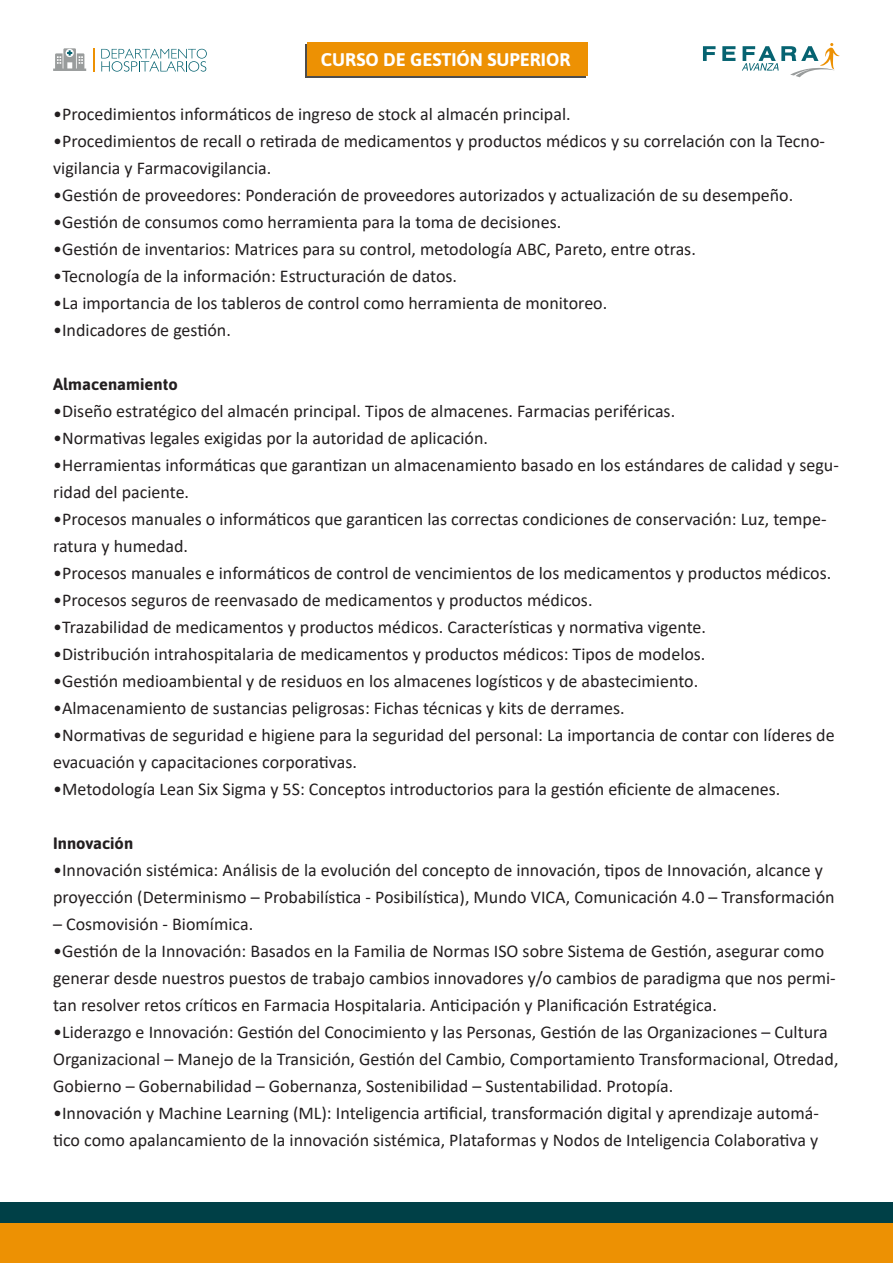
<style>
.page{position:relative;width:893px;height:1263px;background:#fff}
.page>*{position:absolute;margin:0;border:0;box-sizing:border-box;transform-origin:0 0}
.t1{font:700 18.3px "Asap";color:#fff}
.t2{font:18px/27px "Calibri";color:#231f20}
.t3{font:700 16.5px "Asap";color:#231f20}
</style>
<div class="page">
<div style="left:305px;top:44px;width:281px;height:34px;background:#4d4d4d"></div>
<div style="left:307px;top:43px;width:280px;height:33px;background:#ed9103"></div>
<svg style="left:101px;top:49px;width:106px;height:23px"></svg>
<svg style="left:93px;top:48px;width:1px;height:24px"></svg>
<svg style="left:53px;top:48px;width:33px;height:23px"></svg>
<svg style="left:703px;top:43px;width:137px;height:34px"></svg>
<div style="left:0;top:1223px;width:893px;height:40px;background:#ed9103"></div>
<div style="left:0;top:1202px;width:893px;height:21px;background:#004047"></div>
<p class="t1" style="left:321px;top:47px;width:251px">CURSO DE GESTIÓN SUPERIOR</p>
<p class="t2" style="left:53px;top:100px;width:519px">•Procedimientos informáticos de ingreso de stock al almacén principal.</p>
<p class="t2" style="left:53px;top:127px;width:773px">•Procedimientos de recall o retirada de medicamentos y productos médicos y su correlación con la Tecno&shy;vigilancia y Farmacovigilancia.</p>
<p class="t2" style="left:53px;top:181px;width:742px">•Gestión de proveedores: Ponderación de proveedores autorizados y actualización de su desempeño.</p>
<p class="t2" style="left:53px;top:208px;width:510px">•Gestión de consumos como herramienta para la toma de decisiones.</p>
<p class="t2" style="left:53px;top:235px;width:644px">•Gestión de inventarios: Matrices para su control, metodología ABC, Pareto, entre otras.</p>
<p class="t2" style="left:53px;top:262px;width:405px">•Tecnología de la información: Estructuración de datos.</p>
<p class="t2" style="left:53px;top:289px;width:556px">•La importancia de los tableros de control como herramienta de monitoreo.</p>
<p class="t2" style="left:53px;top:316px;width:179px">•Indicadores de gestión.</p>
<p class="t3" style="left:53px;top:372px;width:126px">Almacenamiento</p>
<p class="t2" style="left:53px;top:397px;width:623px">•Diseño estratégico del almacén principal. Tipos de almacenes. Farmacias periféricas.</p>
<p class="t2" style="left:53px;top:424px;width:436px">•Normativas legales exigidas por la autoridad de aplicación.</p>
<p class="t2" style="left:53px;top:451px;width:787px">•Herramientas informáticas que garantizan un almacenamiento basado en los estándares de calidad y segu&shy;ridad del paciente.</p>
<p class="t2" style="left:53px;top:505px;width:775px">•Procesos manuales o informáticos que garanticen las correctas condiciones de conservación: Luz, tempe&shy;ratura y humedad.</p>
<p class="t2" style="left:53px;top:559px;width:780px">•Procesos manuales e informáticos de control de vencimientos de los medicamentos y productos médicos.</p>
<p class="t2" style="left:53px;top:586px;width:541px">•Procesos seguros de reenvasado de medicamentos y productos médicos.</p>
<p class="t2" style="left:53px;top:613px;width:654px">•Trazabilidad de medicamentos y productos médicos. Características y normativa vigente.</p>
<p class="t2" style="left:53px;top:640px;width:654px">•Distribución intrahospitalaria de medicamentos y productos médicos: Tipos de modelos.</p>
<p class="t2" style="left:53px;top:667px;width:647px">•Gestión medioambiental y de residuos en los almacenes logísticos y de abastecimiento.</p>
<p class="t2" style="left:53px;top:694px;width:573px">•Almacenamiento de sustancias peligrosas: Fichas técnicas y kits de derrames.</p>
<p class="t2" style="left:53px;top:721px;width:783px">•Normativas de seguridad e higiene para la seguridad del personal: La importancia de contar con líderes de evacuación y capacitaciones corporativas.</p>
<p class="t2" style="left:53px;top:775px;width:729px">•Metodología Lean Six Sigma y 5S: Conceptos introductorios para la gestión eficiente de almacenes.</p>
<p class="t3" style="left:53px;top:831px;width:82px">Innovación</p>
<p class="t2" style="left:53px;top:856px;width:783px">•Innovación sistémica: Análisis de la evolución del concepto de innovación, tipos de Innovación, alcance y proyección (Determinismo – Probabilística - Posibilística), Mundo VICA, Comunicación 4.0 – Transformación</p>
<p class="t2" style="left:53px;top:910px;width:202px">– Cosmovisión - Biomímica.</p>
<p class="t2" style="left:53px;top:937px;width:784px">•Gestión de la Innovación: Basados en la Familia de Normas ISO sobre Sistema de Gestión, asegurar como generar desde nuestros puestos de trabajo cambios innovadores y/o cambios de paradigma que nos permi&shy;tan resolver retos críticos en Farmacia Hospitalaria. Anticipación y Planificación Estratégica.</p>
<p class="t2" style="left:53px;top:1018px;width:787px">•Liderazgo e Innovación: Gestión del Conocimiento y las Personas, Gestión de las Organizaciones – Cultura<br>Organizacional – Manejo de la Transición, Gestión del Cambio, Comportamiento Transformacional, Otredad,<br>Gobierno – Gobernabilidad – Gobernanza, Sostenibilidad – Sustentabilidad. Protopía.</p>
<p class="t2" style="left:53px;top:1099px;width:767px">•Innovación y Machine Learning (ML): Inteligencia artificial, transformación digital y aprendizaje automá&shy;tico como apalancamiento de la innovación sistémica, Plataformas y Nodos de Inteligencia Colaborativa y</p>
</div>
